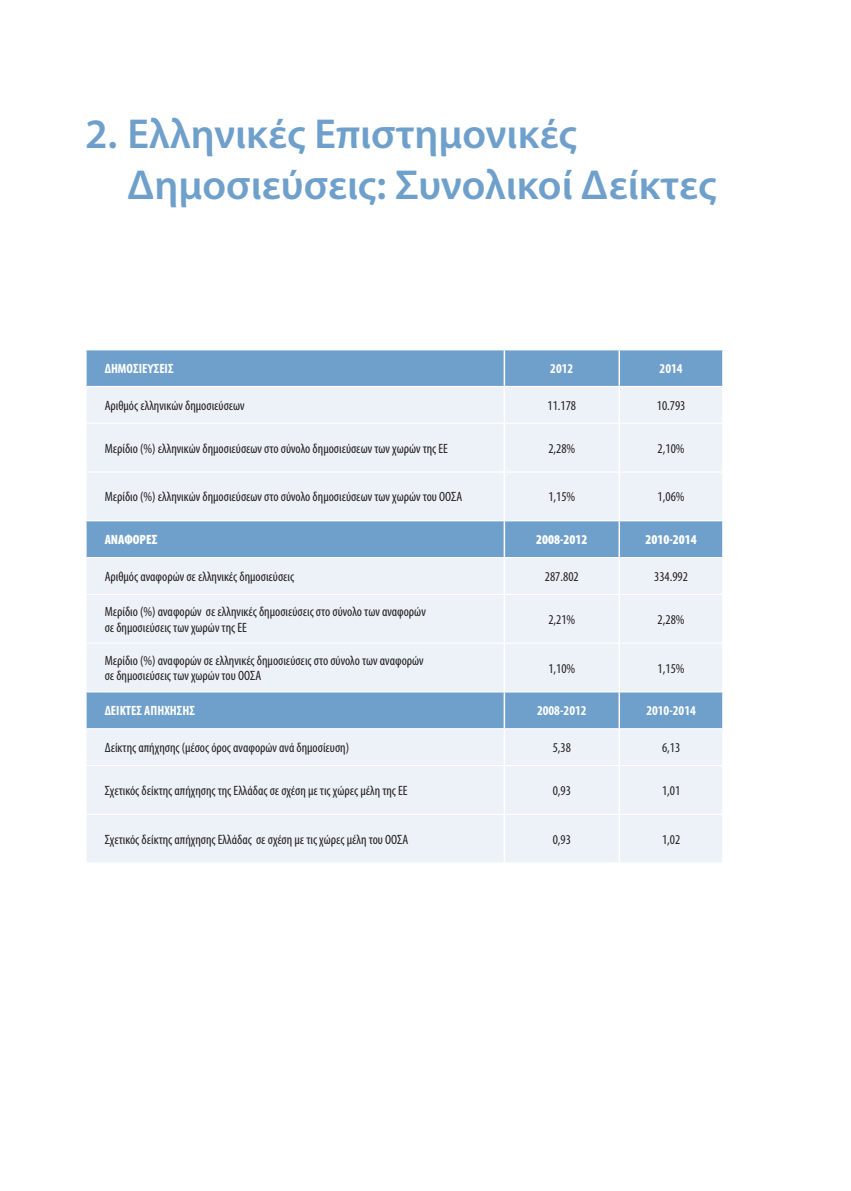
<style>
.page{position:relative;width:851px;height:1191px;background:#fff}
.page>*{position:absolute;margin:0;border:0;box-sizing:border-box;transform-origin:0 0}
.t1{font:600 42px/50.4px "Myriad Pro";color:#6fa0cb}
.t2{font:condensed 13.5px/15.6px "Myriad Pro";color:#231f20}
.t3{font:700 condensed 13.5px "Myriad Pro";color:#fff}
.t4{font:900 condensed 13.5px "Myriad Pro";color:#fff}
</style>
<div class="page">
<div style="left:87px;top:350px;width:635px;height:36px;background:#6fa0cb"></div>
<svg style="left:87px;top:387px;width:635px;height:475px;background:#d9e5f1"></svg>
<hr style="left:503px;top:815px;width:2px;height:47px;background:#fff">
<hr style="left:618px;top:815px;width:2px;height:47px;background:#fff">
<hr style="left:503px;top:766px;width:2px;height:47px;background:#fff">
<hr style="left:618px;top:766px;width:2px;height:47px;background:#fff">
<hr style="left:87px;top:813px;width:417px;height:2px;background:#fff">
<hr style="left:504px;top:813px;width:115px;height:2px;background:#fff">
<hr style="left:619px;top:813px;width:103px;height:2px;background:#fff">
<hr style="left:503px;top:729px;width:2px;height:36px;background:#fff">
<hr style="left:618px;top:729px;width:2px;height:36px;background:#fff">
<hr style="left:87px;top:765px;width:417px;height:1px;background:#fff">
<hr style="left:504px;top:765px;width:115px;height:1px;background:#fff">
<hr style="left:619px;top:765px;width:103px;height:1px;background:#fff">
<hr style="left:503px;top:692px;width:2px;height:36px;background:#fff">
<hr style="left:618px;top:692px;width:2px;height:36px;background:#fff">
<hr style="left:87px;top:728px;width:417px;height:1px;background:#fff">
<hr style="left:504px;top:728px;width:115px;height:1px;background:#fff">
<hr style="left:619px;top:728px;width:103px;height:1px;background:#fff">
<hr style="left:503px;top:644px;width:2px;height:47px;background:#fff">
<hr style="left:618px;top:644px;width:2px;height:47px;background:#fff">
<hr style="left:87px;top:691px;width:417px;height:1px;background:#fff">
<hr style="left:504px;top:691px;width:115px;height:1px;background:#fff">
<hr style="left:619px;top:691px;width:103px;height:1px;background:#fff">
<hr style="left:503px;top:595px;width:2px;height:47px;background:#fff">
<hr style="left:618px;top:595px;width:2px;height:47px;background:#fff">
<hr style="left:87px;top:642px;width:417px;height:2px;background:#fff">
<hr style="left:504px;top:642px;width:115px;height:2px;background:#fff">
<hr style="left:619px;top:642px;width:103px;height:2px;background:#fff">
<hr style="left:503px;top:558px;width:2px;height:36px;background:#fff">
<hr style="left:618px;top:558px;width:2px;height:36px;background:#fff">
<hr style="left:87px;top:594px;width:417px;height:1px;background:#fff">
<hr style="left:504px;top:594px;width:115px;height:1px;background:#fff">
<hr style="left:619px;top:594px;width:103px;height:1px;background:#fff">
<hr style="left:503px;top:521px;width:2px;height:36px;background:#fff">
<hr style="left:618px;top:521px;width:2px;height:36px;background:#fff">
<hr style="left:87px;top:557px;width:417px;height:1px;background:#fff">
<hr style="left:504px;top:557px;width:115px;height:1px;background:#fff">
<hr style="left:619px;top:557px;width:103px;height:1px;background:#fff">
<hr style="left:503px;top:472px;width:2px;height:48px;background:#fff">
<hr style="left:618px;top:472px;width:2px;height:48px;background:#fff">
<hr style="left:87px;top:520px;width:417px;height:1px;background:#fff">
<hr style="left:504px;top:520px;width:115px;height:1px;background:#fff">
<hr style="left:619px;top:520px;width:103px;height:1px;background:#fff">
<hr style="left:503px;top:424px;width:2px;height:47px;background:#fff">
<hr style="left:618px;top:424px;width:2px;height:47px;background:#fff">
<hr style="left:87px;top:471px;width:417px;height:1px;background:#fff">
<hr style="left:504px;top:471px;width:115px;height:1px;background:#fff">
<hr style="left:619px;top:471px;width:103px;height:1px;background:#fff">
<hr style="left:503px;top:387px;width:2px;height:36px;background:#fff">
<hr style="left:618px;top:387px;width:2px;height:36px;background:#fff">
<hr style="left:87px;top:423px;width:417px;height:1px;background:#fff">
<hr style="left:504px;top:423px;width:115px;height:1px;background:#fff">
<hr style="left:619px;top:423px;width:103px;height:1px;background:#fff">
<hr style="left:503px;top:350px;width:2px;height:36px;background:#fff">
<hr style="left:618px;top:350px;width:2px;height:36px;background:#fff">
<h1 class="t1" style="left:128px;top:108px;width:590px;text-indent:-43px">2. Ελληνικές Επιστημονικές<br>Δημοσιεύσεις: Συνολικοί Δείκτες</h1>
<p class="t3" style="left:105px;top:360px;width:70px">ΔΗΜΟΣΙΕΥΣΕΙΣ</p>
<p class="t3" style="left:550px;top:360px;width:25px">2012</p>
<p class="t3" style="left:659px;top:360px;width:25px">2014</p>
<p class="t2" style="left:105px;top:397px;width:141px">Αριθμός ελληνικών δημοσιεύσεων</p>
<p class="t2" style="left:547px;top:397px;width:30px">11.178</p>
<p class="t2" style="left:656px;top:397px;width:30px">10.793</p>
<p class="t2" style="left:105px;top:440px;width:345px">Μερίδιο (%) ελληνικών δημοσιεύσεων στο σύνολο δημοσιεύσεων των χωρών της ΕΕ</p>
<p class="t2" style="left:548px;top:440px;width:28px">2,28%</p>
<p class="t2" style="left:657px;top:440px;width:28px">2,10%</p>
<p class="t2" style="left:105px;top:489px;width:359px">Μερίδιο (%) ελληνικών δημοσιεύσεων στο σύνολο δημοσιεύσεων των χωρών του ΟΟΣΑ</p>
<p class="t2" style="left:548px;top:489px;width:28px">1,15%</p>
<p class="t2" style="left:657px;top:489px;width:28px">1,06%</p>
<p class="t4" style="left:105px;top:531px;width:54px">ΑΝΑΦΟΡΕΣ</p>
<p class="t4" style="left:536px;top:531px;width:53px">2008-2012</p>
<p class="t4" style="left:645px;top:531px;width:53px">2010-2014</p>
<p class="t2" style="left:105px;top:568px;width:191px">Αριθμός αναφορών σε ελληνικές δημοσιεύσεις</p>
<p class="t2" style="left:545px;top:568px;width:35px">287.802</p>
<p class="t2" style="left:654px;top:568px;width:35px">334.992</p>
<p class="t2" style="left:105px;top:603px;width:322px">Μερίδιο (%) αναφορών σε ελληνικές δημοσιεύσεις στο σύνολο των αναφορών σε δημοσιεύσεις των χωρών της ΕΕ</p>
<p class="t2" style="left:548px;top:611px;width:28px">2,21%</p>
<p class="t2" style="left:657px;top:611px;width:28px">2,28%</p>
<p class="t2" style="left:105px;top:652px;width:320px">Μερίδιο (%) αναφορών σε ελληνικές δημοσιεύσεις στο σύνολο των αναφορών σε δημοσιεύσεις των χωρών του ΟΟΣΑ</p>
<p class="t2" style="left:548px;top:660px;width:28px">1,10%</p>
<p class="t2" style="left:657px;top:660px;width:28px">1,15%</p>
<p class="t3" style="left:105px;top:702px;width:92px">ΔΕΙΚΤΕΣ ΑΠΗΧΗΣΗΣ</p>
<p class="t3" style="left:537px;top:702px;width:51px">2008-2012</p>
<p class="t3" style="left:646px;top:702px;width:51px">2010-2014</p>
<p class="t2" style="left:105px;top:740px;width:246px">Δείκτης απήχησης (μέσος όρος αναφορών ανά δημοσίευση)</p>
<p class="t2" style="left:552px;top:740px;width:20px">5,38</p>
<p class="t2" style="left:662px;top:740px;width:20px">6,13</p>
<p class="t2" style="left:105px;top:782px;width:304px">Σχετικός δείκτης απήχησης της Ελλάδας σε σχέση με τις χώρες μέλη της ΕΕ</p>
<p class="t2" style="left:552px;top:782px;width:20px">0,93</p>
<p class="t2" style="left:662px;top:782px;width:20px">1,01</p>
<p class="t2" style="left:105px;top:831px;width:305px">Σχετικός δείκτης απήχησης Ελλάδας σε σχέση με τις χώρες μέλη του ΟΟΣΑ</p>
<p class="t2" style="left:552px;top:831px;width:20px">0,93</p>
<p class="t2" style="left:662px;top:831px;width:20px">1,02</p>
</div>
